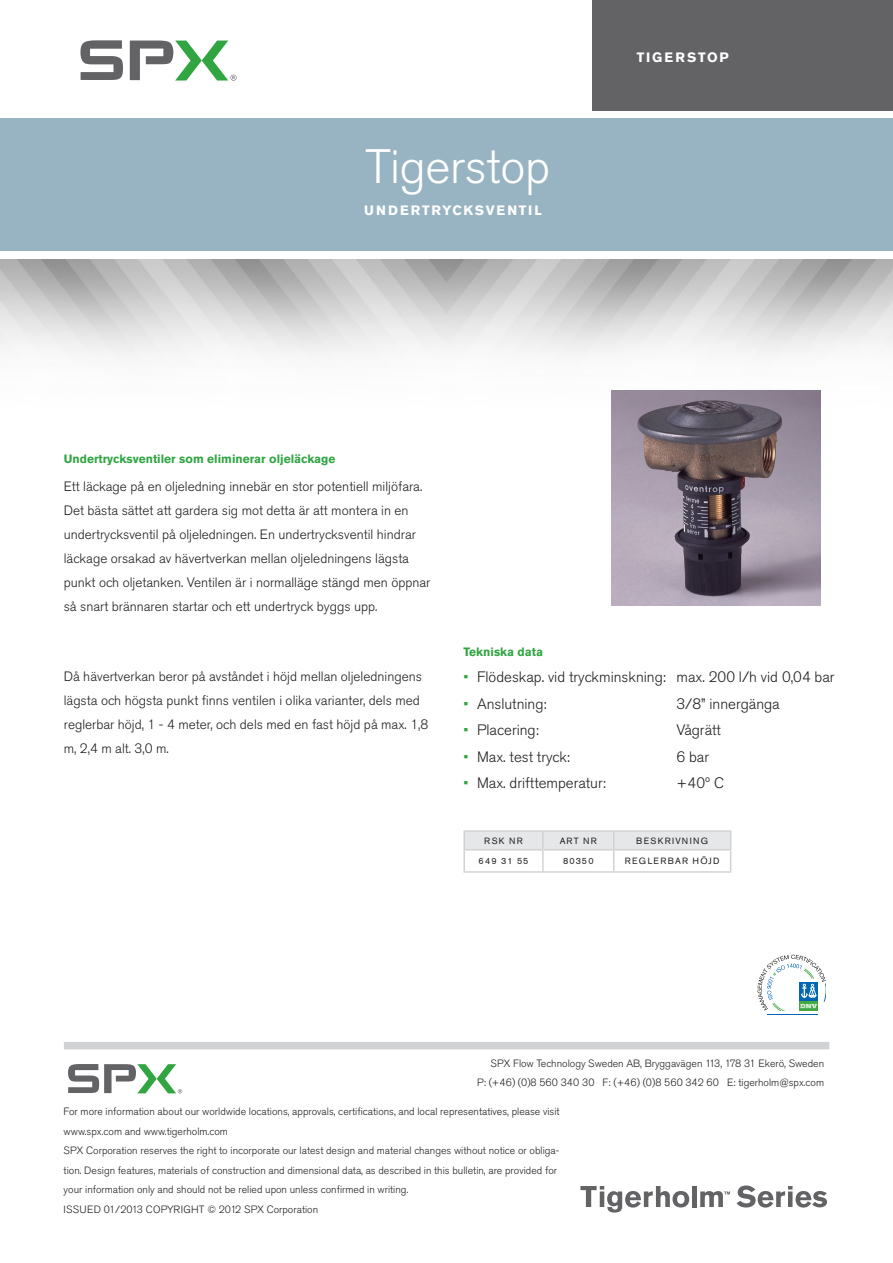
<style>
.page{position:relative;width:893px;height:1263px;background:#fff}
.page>*{position:absolute;margin:0;border:0;box-sizing:border-box;transform-origin:0 0}
.Front_Cover_Page_Hea{font:300 48px "Akzidenz Grotesk Pro";letter-spacing:-.005em;color:#fff}
.Bullet_list__green_b{font:300 15px "Akzidenz Grotesk Pro";color:#231f20}
.Body_Copy__16pt_Lead{font:300 13.5px/24px "Akzidenz Grotesk Pro";color:#231f20}
.Front_Cover_Page_Cor{font:700 13.5px "Akzidenz Grotesk Pro";letter-spacing:.12em;color:#fff}
.Text{font:700 12px "Akzidenz Grotesk Pro";color:#32a543}
.Legal_Disclaimer{font:300 10.5px/19.5px "Akzidenz Grotesk Pro";color:#231f20}
.Contact_Information{font:300 10.5px "Akzidenz Grotesk Pro";color:#231f20}
.Body_Copy__cell_regu{font:9px "Akzidenz Grotesk Pro";letter-spacing:.14em;color:#231f20}
.s1{color:#32a543}
</style>
<div class="page">
<img style="left:0;top:260px;width:893px;height:230px">
<div style="left:592px;top:0;width:301px;height:111px;background:#636366"></div>
<div style="left:0;top:118px;width:893px;height:133px;background:#98b4c2"></div>
<svg style="left:80px;top:40px;width:43px;height:40px"></svg>
<svg style="left:130px;top:41px;width:107px;height:40px"></svg>
<svg style="left:580px;top:1186px;width:109px;height:26px"></svg>
<div style="left:692px;top:1186px;width:5px;height:21px;background:#636366"></div>
<svg style="left:736px;top:1185px;width:91px;height:22px"></svg>
<svg style="left:700px;top:1191px;width:30px;height:16px"></svg>
<div style="left:64px;top:1042px;width:765px;height:7px;background:#d1d2d4"></div>
<svg style="left:68px;top:1064px;width:114px;height:29px"></svg>
<hr style="left:767px;top:1014px;width:51px;height:1px;background:#0166b3">
<svg style="left:757px;top:955px;width:68px;height:56px"></svg>
<hr style="left:463px;top:830px;width:80px;height:2px;background:#d1d2d4">
<hr style="left:543px;top:830px;width:71px;height:2px;background:#d1d2d4">
<hr style="left:614px;top:830px;width:117px;height:2px;background:#d1d2d4">
<hr style="left:463px;top:871px;width:80px;height:2px;background:#d1d2d4">
<hr style="left:543px;top:871px;width:71px;height:2px;background:#d1d2d4">
<hr style="left:614px;top:871px;width:117px;height:2px;background:#d1d2d4">
<svg style="left:463px;top:831px;width:268px;height:40px"></svg>
<hr style="left:463px;top:850px;width:2px;height:21px;background:#d1d2d4">
<img style="left:611px;top:391px;width:209px;height:215px">
<p class="Front_Cover_Page_Hea" style="left:365px;top:135px;width:186px">Tigerstop</p>
<p class="Front_Cover_Page_Cor" style="left:364px;top:201px;width:179px">UNDERTRYCKSVENTIL</p>
<p class="Front_Cover_Page_Cor" style="left:637px;top:49px;width:93px">TIGERSTOP</p>
<p class="Text" style="left:64px;top:451px;width:273px">Undertrycksventiler som eliminerar oljeläckage</p>
<p class="Body_Copy__16pt_Lead" style="left:64px;top:474px;width:368px">Ett läckage på en oljeledning innebär en stor potentiell miljöfara.<br>Det bästa sättet att gardera sig mot detta är att montera in en undertrycksventil på oljeledningen. En undertrycksventil hindrar läckage orsakad av hävertverkan mellan oljeledningens lägsta punkt och oljetanken. Ventilen är i normalläge stängd men öppnar så snart brännaren startar och ett undertryck byggs upp.</p>
<p class="Body_Copy__16pt_Lead" style="left:64px;top:664px;width:366px">Då hävertverkan beror på avståndet i höjd mellan oljeledningens lägsta och högsta punkt finns ventilen i olika varianter, dels med reglerbar höjd, 1 - 4 meter, och dels med en fast höjd på max. 1,8 m, 2,4 m alt. 3,0 m.</p>
<p class="Text" style="left:463px;top:644px;width:81px">Tekniska data</p>
<p class="Bullet_list__green_b" style="left:463px;top:667px;width:373px"><span class="s1">•</span> Flödeskap. vid tryckminskning: max. 200 l/h vid 0,04 bar</p>
<p class="Bullet_list__green_b" style="left:463px;top:694px;width:85px"><span class="s1">•</span> Anslutning:</p>
<p class="Bullet_list__green_b" style="left:676px;top:694px;width:105px">3/8” innergänga</p>
<p class="Bullet_list__green_b" style="left:463px;top:720px;width:77px"><span class="s1">•</span> Placering:</p>
<p class="Bullet_list__green_b" style="left:676px;top:720px;width:46px">Vågrätt</p>
<p class="Bullet_list__green_b" style="left:463px;top:747px;width:108px"><span class="s1">•</span> Max. test tryck:</p>
<p class="Bullet_list__green_b" style="left:676px;top:747px;width:34px">6 bar</p>
<p class="Bullet_list__green_b" style="left:463px;top:773px;width:144px"><span class="s1">•</span> Max. drifttemperatur:</p>
<p class="Bullet_list__green_b" style="left:676px;top:773px;width:49px">+40º C</p>
<p class="Body_Copy__cell_regu" style="left:484px;top:835px;width:40px">RSK NR</p>
<p class="Body_Copy__cell_regu" style="left:560px;top:835px;width:39px">ART NR</p>
<p class="Body_Copy__cell_regu" style="left:636px;top:835px;width:73px">BESKRIVNING</p>
<p class="Body_Copy__cell_regu" style="left:479px;top:855px;width:51px">649 31 55</p>
<p class="Body_Copy__cell_regu" style="left:563px;top:855px;width:32px">80350</p>
<p class="Body_Copy__cell_regu" style="left:625px;top:855px;width:96px">REGLERBAR HÖJD</p>
<p class="Contact_Information" style="left:490px;top:1056px;width:335px">SPX Flow Technology Sweden AB, Bryggavägen 113, 178 31 Ekerö, Sweden</p>
<p class="Contact_Information" style="left:477px;top:1076px;width:348px">P: (+46) (0)8 560 340 30 F: (+46) (0)8 560 342 60 E: tigerholm@spx.com</p>
<p class="Legal_Disclaimer" style="left:64px;top:1102px;width:498px">For more information about our worldwide locations, approvals, certifications, and local representatives, please visit www.spx.com and www.tigerholm.com</p>
<p class="Legal_Disclaimer" style="left:64px;top:1141px;width:497px">SPX Corporation reserves the right to incorporate our latest design and material changes without notice or obliga&shy;tion. Design features, materials of construction and dimensional data, as described in this bulletin, are provided for your information only and should not be relied upon unless confirmed in writing.</p>
<p class="Legal_Disclaimer" style="left:64px;top:1199px;width:256px">ISSUED 01/2013 COPYRIGHT © 2012 SPX Corporation</p>
</div>
